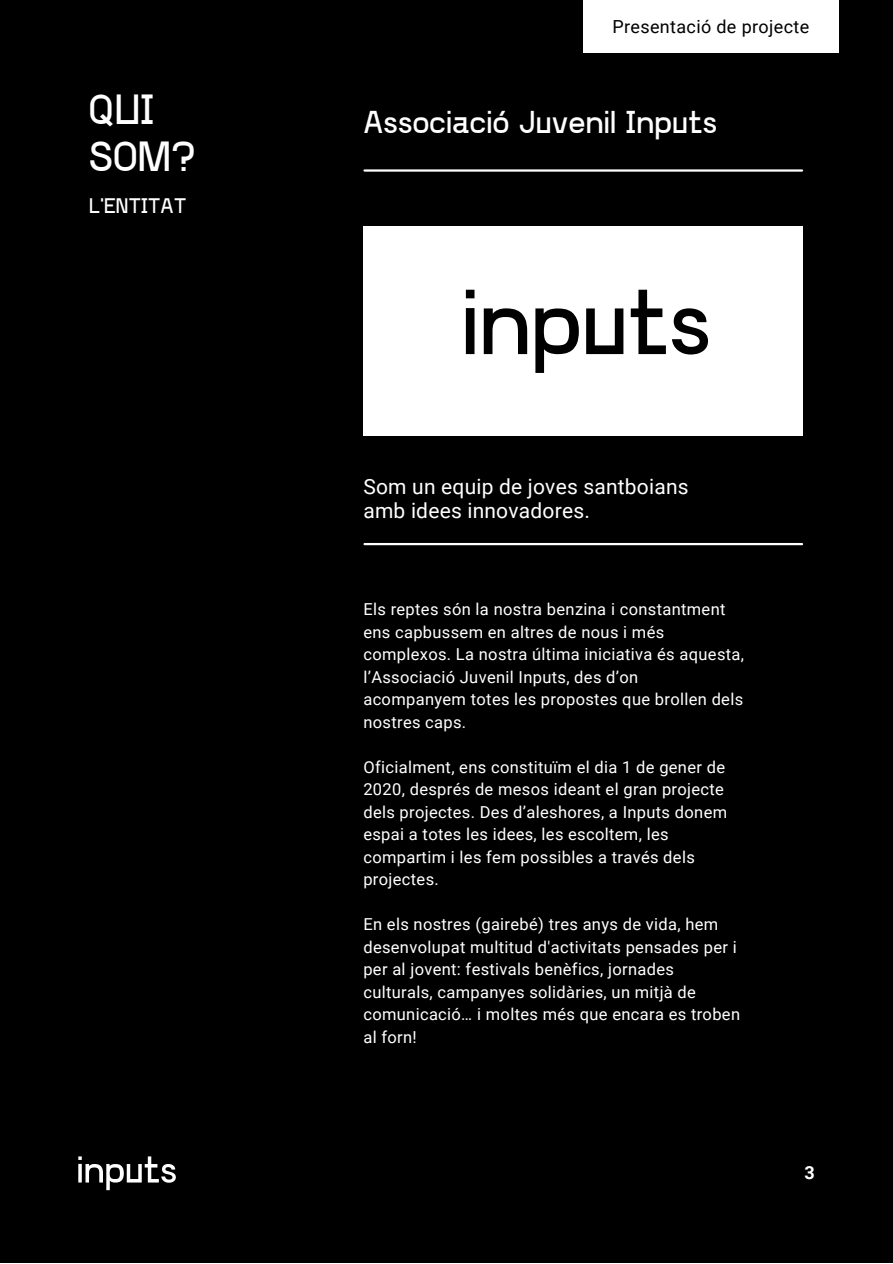
<style>
.page{position:relative;width:893px;height:1264px;background:#fff}
.page>*{position:absolute;margin:0;border:0;box-sizing:border-box;transform-origin:0 0}
.t1{font:42px/47.2px "SK Concretica";letter-spacing:.01em;color:#fff}
.t2{font:31.5px "SK Concretica";letter-spacing:.01em;color:#fff}
.t3{font:21px/23.5px "Roboto";letter-spacing:.01em;color:#fff}
.t4{font:21px "SK Concretica";letter-spacing:.01em;color:#fff}
.t5{font:18px "Roboto";letter-spacing:.02em;color:#000}
.t6{font:700 18px "Roboto";color:#fff}
.t7{font:16.5px/22.5px "Roboto";letter-spacing:.02em;color:#fff}
</style>
<div class="page">
<div style="left:0;top:0;width:892px;height:1262px;background:#000"></div>
<div style="left:363px;top:227px;width:440px;height:209px;background:#fff"></div>
<hr style="left:364px;top:169px;width:438px;height:3px;background:#fff">
<svg style="left:78px;top:1156px;width:98px;height:34px"></svg>
<hr style="left:364px;top:543px;width:438px;height:2px;background:#fff">
<div style="left:583px;top:0;width:255px;height:53px;background:#fff"></div>
<svg style="left:466px;top:290px;width:8px;height:64px"></svg>
<svg style="left:483px;top:308px;width:44px;height:46px"></svg>
<svg style="left:535px;top:308px;width:43px;height:65px"></svg>
<svg style="left:586px;top:308px;width:37px;height:46px"></svg>
<svg style="left:630px;top:290px;width:35px;height:64px"></svg>
<svg style="left:672px;top:308px;width:36px;height:46px"></svg>
<h1 class="t1" style="left:89px;top:90px;width:107px">QUI<br>SOM?</h1>
<p class="t4" style="left:89px;top:197px;width:98px">L'ENTITAT</p>
<p class="t5" style="left:612px;top:16px;width:198px">Presentació de projecte</p>
<h2 class="t2" style="left:363px;top:109px;width:355px">Associació Juvenil Inputs</h2>
<p class="t3" style="left:363px;top:475px;width:327px">Som un equip de joves santboians amb idees innovadores.</p>
<p class="t7" style="left:363px;top:598px;width:382px">Els reptes són la nostra benzina i constantment ens capbussem en altres de nous i més complexos. La nostra ú ltima iniciativa és aquesta, l’Associació Juvenil Inputs, des d’on acompanyem totes les propostes que brollen dels nostres caps.</p>
<p class="t7" style="left:363px;top:756px;width:365px">Oficialment, ens constituïm el dia 1 de gener de 2020, després de mesos ideant el gran projecte dels projectes. Des d’aleshores, a Inputs donem espai a totes les idees, les escoltem, les compartim i les fem possibles a través dels projectes.</p>
<p class="t7" style="left:363px;top:913px;width:378px">En els nostres (gairebé) tres anys de vida, hem desenvolupat multitud d'activitats pensades per i per al jovent: festivals benèfics, jornades culturals, campanyes solidàries, un mitjà de comunicació… i moltes més que encara es troben al forn!</p>
<p class="t6" style="left:804px;top:1161px;width:12px">3</p>
</div>
